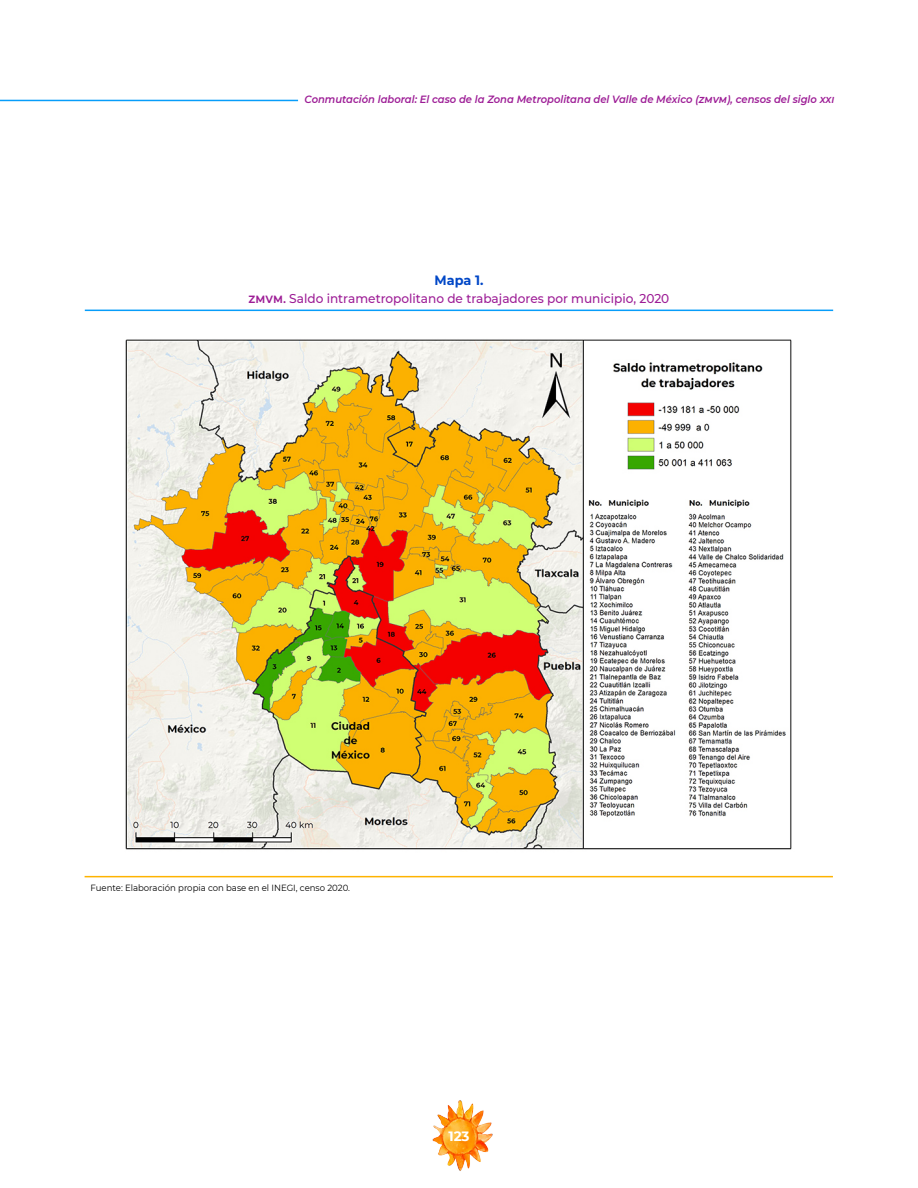
<style>
.page{position:relative;width:918px;height:1188px;background:#fff}
.page>*{position:absolute;margin:0;border:0;box-sizing:border-box;transform-origin:0 0}
.Titulo_Grafica_V2{font:700 13.5px "Montserrat";color:#0047c7;scale:.95 1}
.t1{font:700 13.5px "Montserrat";color:#fff}
.Titulo_Grafica_V2-2{font:500 12.75px "Montserrat";color:#9d1d96;scale:.95 1}
.t2{font:italic 600 10.5px "Montserrat";color:#9d1d96;scale:.95 1}
.fuente{font:9px "Montserrat";color:#000;scale:.95 1}
.s1{font-weight:600}
</style>
<div class="page">
<img style="left:432px;top:1100px;width:61px;height:71px">
<hr style="left:0;top:100px;width:298px;height:1px;background:#079dfa">
<img style="left:125px;top:339px;width:667px;height:511px">
<hr style="left:85px;top:310px;width:748px;height:1px;background:#079dfa">
<hr style="left:85px;top:876px;width:748px;height:1px;background:#feb300">
<p class="t2" style="left:305px;top:92px;width:559px">Conmutación laboral: El caso de la Zona Metropolitana del Valle de México (ZMVM), censos del siglo XXI</p>
<p class="Titulo_Grafica_V2" style="left:435px;top:271px;width:53px">Mapa 1.</p>
<p class="Titulo_Grafica_V2-2" style="left:249px;top:290px;width:444px"><span class="s1">ZMVM.</span> Saldo intrametropolitano de trabajadores por municipio, 2020</p>
<p class="fuente" style="left:91px;top:882px;width:275px">Fuente: Elaboración propia con base en el INEGI, censo 2020.</p>
<p class="t1" style="left:448px;top:1127px;width:23px">123</p>
</div>
